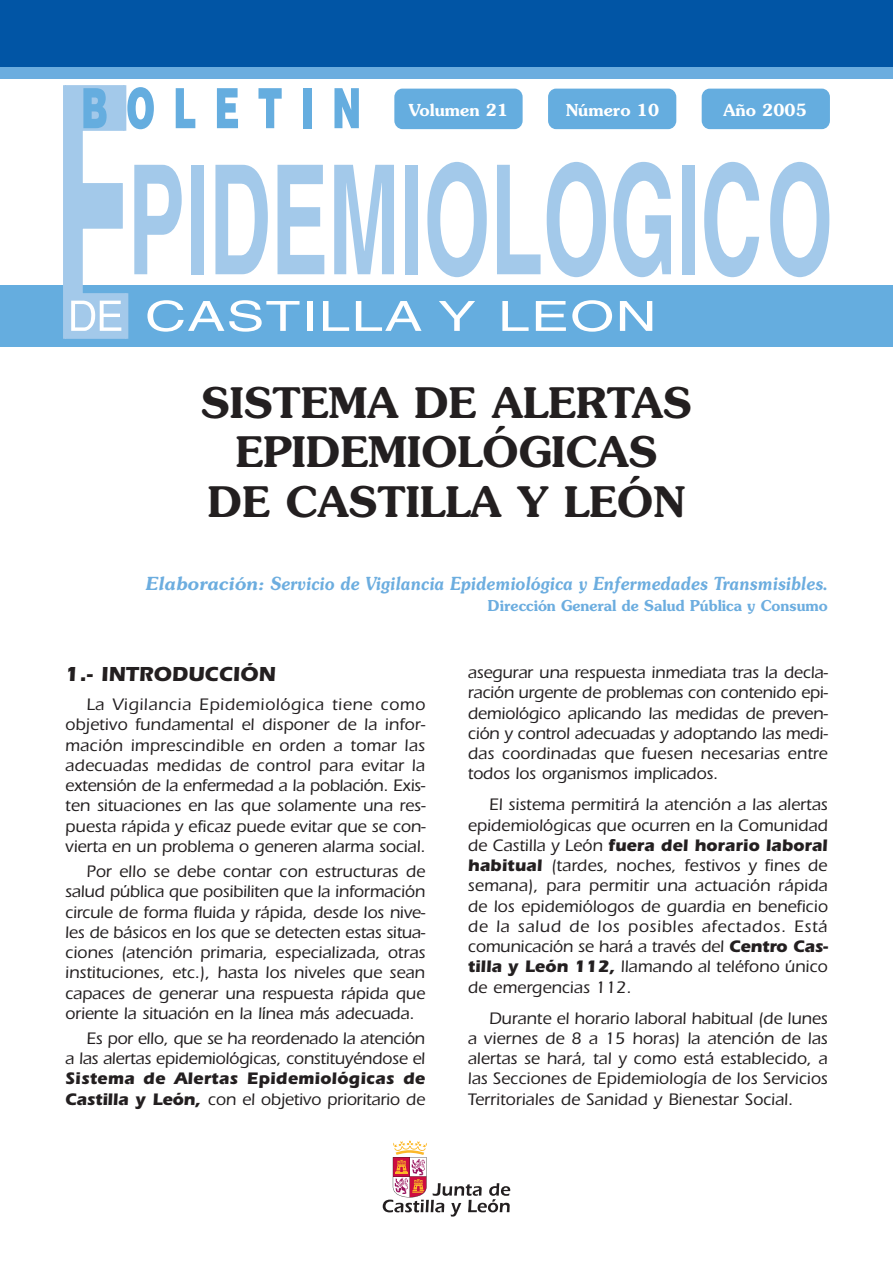
<style>
.page{position:relative;width:893px;height:1276px;background:#fff}
.page>*{position:absolute;margin:0;border:0;box-sizing:border-box;transform-origin:0 0}
.t1{font:600 42px/49.5px "Souvenir";color:#231f20;text-align:center}
.t2{font:700 21px "Itc Eras";color:#231f20}
.t3{font:italic 600 18px "Souvenir";color:#6caddf}
.t4{font:500 17.25px/20.2px "Itc Eras";letter-spacing:-.01em;color:#231f20;text-align:justify}
.t5{font:700 17.25px/20.2px "Itc Eras";letter-spacing:.01em;color:#231f20}
.t6{font:600 16.5px "Souvenir";color:#fff}
.t7{font:600 15px "Souvenir";color:#6caddf;scale:.96 1}
.s1{font-weight:500}
.s2{font-weight:700}
</style>
<div class="page">
<svg style="left:383px;top:1140px;width:127px;height:76px"></svg>
<div style="left:0;top:285px;width:893px;height:62px;background:#65addf"></div>
<svg style="left:704px;top:162px;width:55px;height:115px"></svg>
<svg style="left:427px;top:162px;width:60px;height:115px"></svg>
<svg style="left:497px;top:165px;width:44px;height:109px"></svg>
<svg style="left:547px;top:162px;width:59px;height:115px"></svg>
<svg style="left:614px;top:162px;width:57px;height:115px"></svg>
<div style="left:682px;top:165px;width:13px;height:109px;background:#a3c9ea"></div>
<svg style="left:770px;top:162px;width:59px;height:115px"></svg>
<svg style="left:620px;top:301px;width:32px;height:30px"></svg>
<svg style="left:439px;top:301px;width:36px;height:30px"></svg>
<svg style="left:502px;top:301px;width:27px;height:30px"></svg>
<svg style="left:536px;top:301px;width:30px;height:30px"></svg>
<svg style="left:572px;top:300px;width:40px;height:32px"></svg>
<svg style="left:63px;top:85px;width:358px;height:254px"></svg>
<div style="left:394px;top:89px;width:129px;height:40px;background:#65addf;border-radius:8px"></div>
<div style="left:548px;top:89px;width:128px;height:40px;background:#65addf;border-radius:8px"></div>
<div style="left:702px;top:89px;width:128px;height:40px;background:#65addf;border-radius:8px"></div>
<div style="left:0;top:0;width:893px;height:79px;background:#6caddf"></div>
<div style="left:0;top:0;width:893px;height:66px;background:#0155a5"></div>
<p class="t6" style="left:409px;top:101px;width:101px">Volumen 21</p>
<p class="t6" style="left:566px;top:101px;width:95px">Número 10</p>
<p class="t6" style="left:571px;top:101px;width:84px">Número 5</p>
<p class="t6" style="left:723px;top:101px;width:85px">Año 2005</p>
<h1 class="t1" style="left:201px;top:378px;width:492px">SISTEMA DE ALERTAS<br>EPIDEMIOLÓGICAS<br>DE CASTILLA Y LEÓN</h1>
<p class="t3" style="left:145px;top:573px;width:684px">Elaboración: Servicio de Vigilancia Epidemiológica y Enfermedades Transmisibles.</p>
<p class="t7" style="left:488px;top:597px;width:355px">Dirección General de Salud Pública y Consumo</p>
<p class="t2" style="left:65px;top:666px;width:212px">1.- INTRODUCCIÓN</p>
<p class="t4" style="left:65px;top:696px;width:362px;text-indent:21px">La Vigilancia Epidemiológica tiene como objetivo fundamental el disponer de la infor&shy;mación imprescindible en orden a tomar las adecuadas medidas de control para evitar la extensión de la enfermedad a la población. Exis&shy;ten situaciones en las que solamente una res&shy;puesta rápida y eficaz puede evitar que se con&shy;vierta en un problema o generen alarma social.</p>
<p class="t4" style="left:65px;top:863px;width:362px;text-indent:21px">Por ello se debe contar con estructuras de salud pública que posibiliten que la información circule de forma fluida y rápida, desde los nive&shy;les de básicos en los que se detecten estas situa&shy;ciones (atención primaria, especializada, otras instituciones, etc.), hasta los niveles que sean capaces de generar una respuesta rápida que oriente la situación en la línea más adecuada.</p>
<p class="t4" style="left:65px;top:1030px;width:361px;text-align:right">Es por ello, que se ha reordenado la atención<br>a las alertas epidemiológicas, constituyéndose el</p>
<p class="t5" style="left:65px;top:1070px;width:361px">Sistema de Alertas Epidemiológicas de<br>Castilla y León, <span class="s1">con el objetivo prioritario de</span></p>
<p class="t4" style="left:468px;top:664px;width:362px">asegurar una respuesta inmediata tras la decla&shy;ración urgente de problemas con contenido epi&shy;demiológico aplicando las medidas de preven&shy;ción y control adecuadas y adoptando las medi&shy;das coordinadas que fuesen necesarias entre todos los organismos implicados.</p>
<p class="t4" style="left:468px;top:796px;width:362px;text-indent:21px">El sistema permitirá la atención a las alertas epidemiológicas que ocurren en la Comunidad de Castilla y León <span class="s2">fuera del horario laboral habitual</span> (tardes, noches, festivos y fines de semana), para permitir una actuación rápida de los epidemiólogos de guardia en beneficio de la salud de los posibles afectados. Está comunicación se hará a través del <span class="s2">Centro Cas&shy;tilla y León 112,</span> llamando al teléfono único de emergencias 112.</p>
<p class="t4" style="left:468px;top:1009px;width:362px;text-indent:21px">Durante el horario laboral habitual (de lunes a viernes de 8 a 15 horas) la atención de las alertas se hará, tal y como está establecido, a las Secciones de Epidemiología de los Servicios Territoriales de Sanidad y Bienestar Social.</p>
</div>
